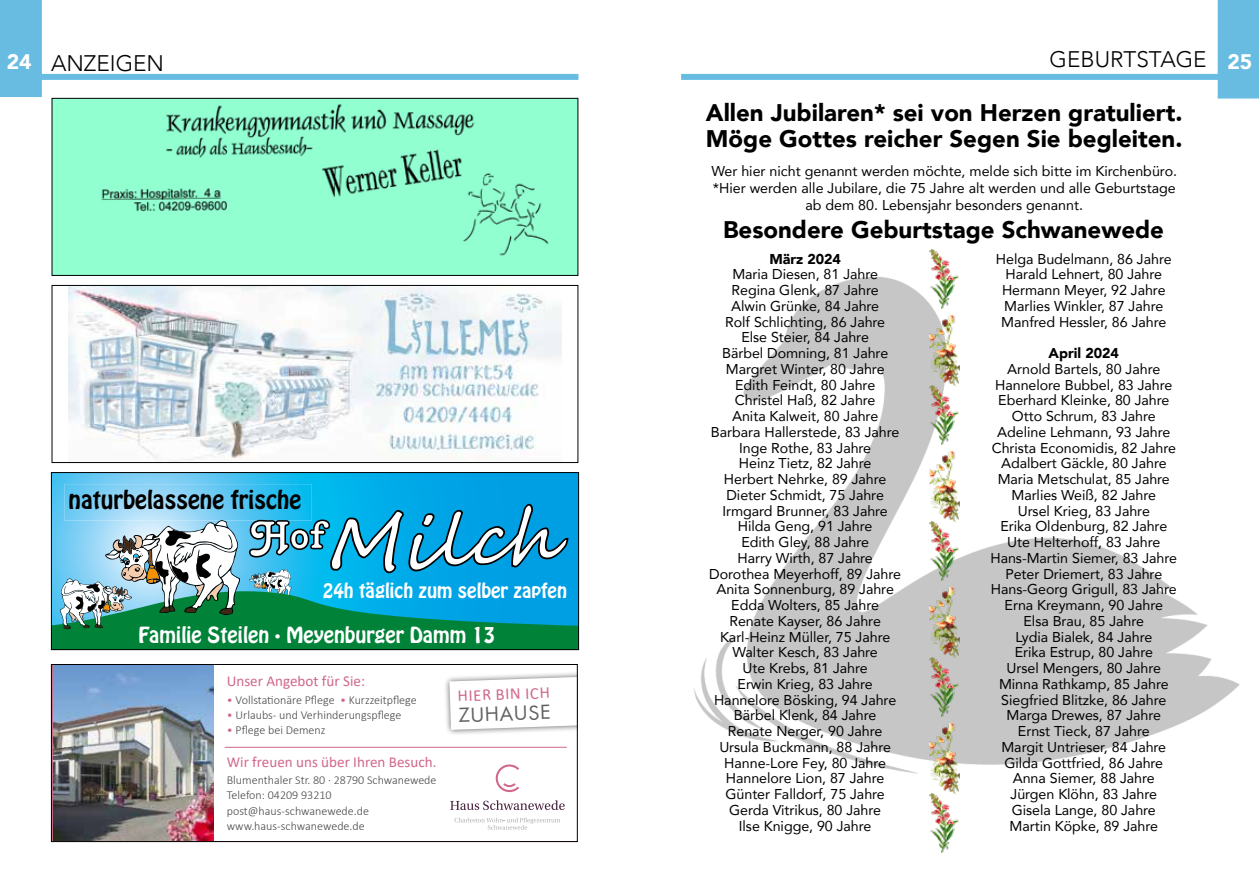
<style>
.page{position:relative;width:1259px;height:893px;background:#fff}
.page>*{position:absolute;margin:0;border:0;box-sizing:border-box;transform-origin:0 0}
.t1{font:900 24px/25.5px "Avenir";color:#000}
.t2{font:22.65px "Hobo Std";color:#000}
.t3{font:300 22.5px "Avenir";color:#000}
.t4{font:21.15px "Futura PT";color:#626261;scale:1.05 1}
.t5{font:19.65px "Hobo Std";color:#fff}
.t6{font:18.15px "Hobo Std";color:#fff}
.t7{font:16.65px "Calibri";color:#d1688a}
.t8{font:15.15px "Calibri";color:#d1688a}
.t9{font:14.25px/15.8px "Avenir";letter-spacing:-.005em;color:#000;text-align:center}
.t10{font:900 14.25px "Avenir";letter-spacing:-.005em;color:#000}
.t11{font:300 12.15px/15.1px "Calibri";color:#484847}
.s1{font-weight:900;font-size:21px;color:#fff}
.s2{color:#d1688a}
</style>
<div class="page">
<div style="left:33px;top:74px;width:545px;height:6px;background:#68bce2"></div>
<div style="left:0;top:0;width:42px;height:97px;background:#68bce2"></div>
<div style="left:681px;top:74px;width:546px;height:6px;background:#68bce2"></div>
<div style="left:1217px;top:0;width:42px;height:99px;background:#68bce2"></div>
<img style="left:54px;top:100px;width:522px;height:174px">
<div style="left:52px;top:98px;width:526px;height:178px;border:1px solid #000"></div>
<img style="left:69px;top:287px;width:492px;height:173px">
<div style="left:52px;top:285px;width:526px;height:178px;border:1px solid #000"></div>
<img style="left:694px;top:277px;width:546px;height:508px">
<img style="left:929px;top:588px;width:30px;height:129px">
<img style="left:929px;top:724px;width:30px;height:129px">
<img style="left:929px;top:249px;width:30px;height:60px">
<img style="left:929px;top:452px;width:30px;height:129px">
<img style="left:929px;top:316px;width:30px;height:129px">
<svg style="left:53px;top:474px;width:524px;height:174px;background:#39a7b8"></svg>
<img style="left:257px;top:520px;width:31px;height:1px">
<div style="left:51px;top:472px;width:528px;height:178px;border:1px solid #000"></div>
<svg style="left:53px;top:666px;width:523px;height:174px"></svg>
<div style="left:51px;top:664px;width:527px;height:178px;border:1px solid #000"></div>
<h3 class="t3" style="left:7px;top:49px;width:159px"><span class="s1">24</span> ANZEIGEN</h3>
<h3 class="t3" style="left:1049px;top:46px;width:204px">GEBURTSTAGE <sub>25</sub></h3>
<h2 class="t2" style="left:69px;top:484px;width:234px">naturbelassene frische</h2>
<p class="t6" style="left:323px;top:578px;width:246px">24h täglich zum selber zapfen</p>
<h3 class="t5" style="left:138px;top:621px;width:358px">Familie Steilen ∙ Meyenburger Damm 13</h3>
<p class="t8" style="left:227px;top:671px;width:140px">Unser Angebot für Sie:</p>
<p class="t11" style="left:227px;top:692px;width:191px"><span class="s2">•</span> Vollstationäre Pflege <span class="s2">•</span> Kurzzeitpflege</p>
<p class="t11" style="left:227px;top:707px;width:176px"><span class="s2">•</span> Urlaubs- und Verhinderungspflege</p>
<p class="t11" style="left:227px;top:722px;width:100px"><span class="s2">•</span> Pflege bei Demenz</p>
<p class="t8" style="left:227px;top:751px;width:211px">Wir freuen uns über Ihren Besuch.</p>
<p class="t11" style="left:227px;top:772px;width:211px">Blumenthaler Str. 80 · 28790 Schwanewede<br>Telefon: 04209 93210 post@haus-schwanewede.de www.haus-schwanewede.de</p>
<p class="t7" style="left:457px;top:684px;width:94px;rotate:-2deg">HIER BIN ICH</p>
<h3 class="t4" style="left:458px;top:702px;width:90px;rotate:-2deg">ZUHAUSE</h3>
<h1 class="t1" style="left:706px;top:99px;width:478px">Allen Jubilaren* sei von Herzen gratuliert.<br>Möge Gottes reicher Segen Sie begleiten.</h1>
<p class="t9" style="left:711px;top:162px;width:467px;line-height:17.2px">Wer hier nicht genannt werden möchte, melde sich bitte im Kirchenbüro. *Hier werden alle Jubilare, die 75 Jahre alt werden und alle Geburtstage ab dem 80. Lebensjahr besonders genannt.</p>
<h1 class="t1" style="left:723px;top:216px;width:442px">Besondere Geburtstage Schwanewede</h1>
<p class="t10" style="left:769px;top:246px;width:73px">März 2024</p>
<p class="t9" style="left:709px;top:266px;width:193px">Maria Diesen, 81 Jahre<br>Regina Glenk, 87 Jahre<br>Alwin Grünke, 84 Jahre<br>Rolf Schlichting, 86 Jahre<br>Else Steier, 84 Jahre<br>Bärbel Domning, 81 Jahre<br>Margret Winter, 80 Jahre<br>Edith Feindt, 80 Jahre<br>Christel Haß, 82 Jahre<br>Anita Kalweit, 80 Jahre<br>Barbara Hallerstede, 83 Jahre<br>Inge Rothe, 83 Jahre<br>Heinz Tietz, 82 Jahre<br>Herbert Nehrke, 89 Jahre<br>Dieter Schmidt, 75 Jahre<br>Irmgard Brunner, 83 Jahre<br>Hilda Geng, 91 Jahre<br>Edith Gley, 88 Jahre<br>Harry Wirth, 87 Jahre<br>Dorothea Meyerhoff, 89 Jahre<br>Anita Sonnenburg, 89 Jahre<br>Edda Wolters, 85 Jahre<br>Renate Kayser, 86 Jahre<br>Karl-Heinz Müller, 75 Jahre<br>Walter Kesch, 83 Jahre<br>Ute Krebs, 81 Jahre<br>Erwin Krieg, 83 Jahre<br>Hannelore Bösking, 94 Jahre<br>Bärbel Klenk, 84 Jahre<br>Renate Nerger, 90 Jahre<br>Ursula Buckmann, 88 Jahre<br>Hanne-Lore Fey, 80 Jahre<br>Hannelore Lion, 87 Jahre<br>Günter Falldorf, 75 Jahre<br>Gerda Vitrikus, 80 Jahre<br>Ilse Knigge, 90 Jahre</p>
<p class="t9" style="left:996px;top:250px;width:177px">Helga Budelmann, 86 Jahre<br>Harald Lehnert, 80 Jahre<br>Hermann Meyer, 92 Jahre<br>Marlies Winkler, 87 Jahre<br>Manfred Hessler, 86 Jahre</p>
<p class="t10" style="left:1048px;top:341px;width:72px">April 2024</p>
<p class="t9" style="left:990px;top:361px;width:188px">Arnold Bartels, 80 Jahre<br>Hannelore Bubbel, 83 Jahre<br>Eberhard Kleinke, 80 Jahre<br>Otto Schrum, 83 Jahre<br>Adeline Lehmann, 93 Jahre<br>Christa Economidis, 82 Jahre<br>Adalbert Gäckle, 80 Jahre<br>Maria Metschulat, 85 Jahre<br>Marlies Weiß, 82 Jahre<br>Ursel Krieg, 83 Jahre<br>Erika Oldenburg, 82 Jahre<br>Ute Helterhoff, 83 Jahre<br>Hans-Martin Siemer, 83 Jahre<br>Peter Driemert, 83 Jahre<br>Hans-Georg Grigull, 83 Jahre<br>Erna Kreymann, 90 Jahre<br>Elsa Brau, 85 Jahre<br>Lydia Bialek, 84 Jahre<br>Erika Estrup, 80 Jahre<br>Ursel Mengers, 80 Jahre<br>Minna Rathkamp, 85 Jahre<br>Siegfried Blitzke, 86 Jahre<br>Marga Drewes, 87 Jahre<br>Ernst Tieck, 87 Jahre<br>Margit Untrieser, 84 Jahre<br>Gilda Gottfried, 86 Jahre<br>Anna Siemer, 88 Jahre<br>Jürgen Klöhn, 83 Jahre<br>Gisela Lange, 80 Jahre<br>Martin Köpke, 89 Jahre</p>
</div>
